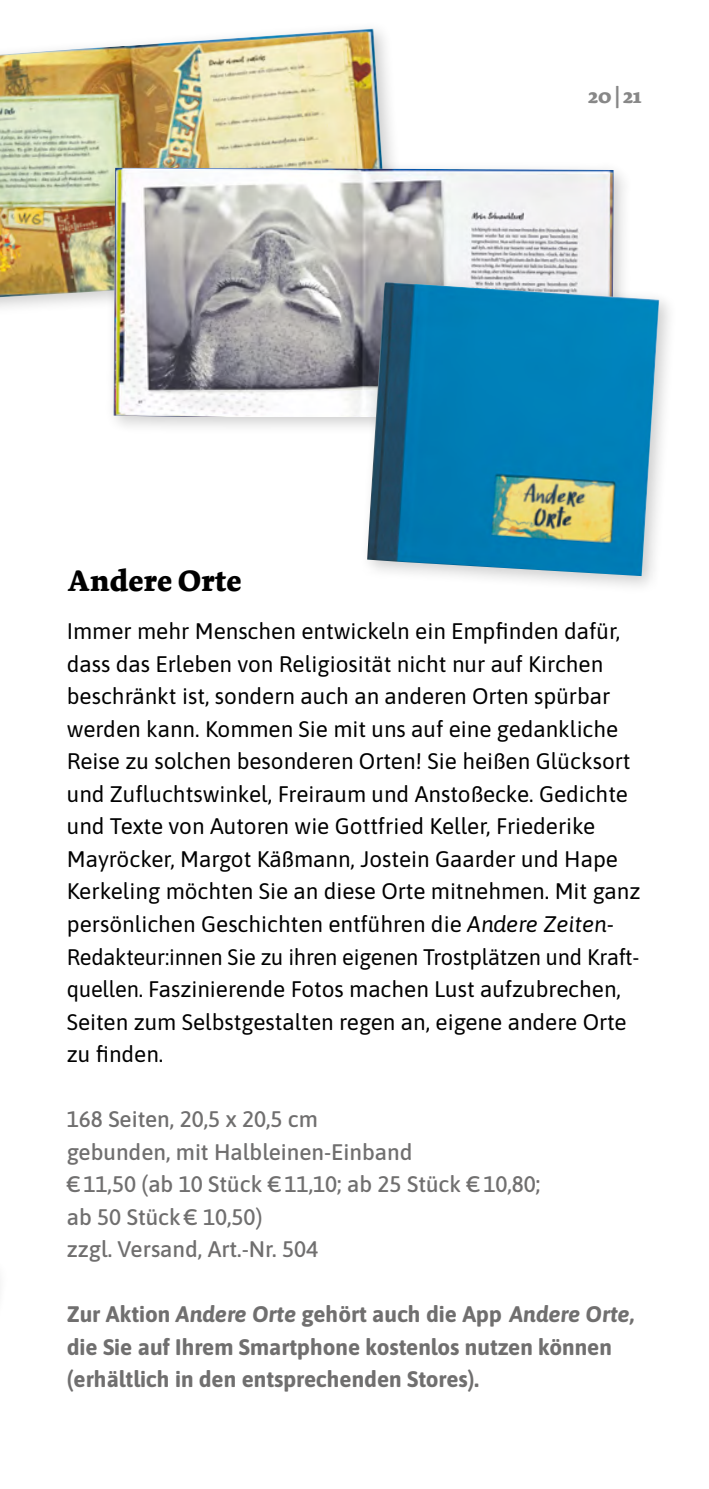
<style>
.page{position:relative;width:709px;height:1489px;background:#fff}
.page>*{position:absolute;margin:0;border:0;box-sizing:border-box;transform-origin:0 0}
.t1{font:700 31.25px "Dolly Pro";letter-spacing:.01em;color:#000}
.t2{font:22.5px/32.5px "Asap";color:#000}
.t3{font:500 22.5px/32.5px "Asap";color:#706f6f}
.t4{font:700 22.5px/32.5px "Asap";color:#706f6f}
.t5{font:700 22.5px "Dolly Pro";color:#878787}
.s1{font-style:italic}
</style>
<div class="page">
<div style="left:0;top:21px;width:409px;height:300px;background:#000;opacity:.2"></div>
<img style="left:0;top:29px;width:391px;height:268px">
<div style="left:104px;top:159px;width:528px;height:276px;background:#000;opacity:.2"></div>
<img style="left:113px;top:168px;width:500px;height:249px">
<div style="left:358px;top:273px;width:320px;height:321px;background:#000;opacity:.2"></div>
<img style="left:367px;top:282px;width:292px;height:294px">
<h1 class="t1" style="left:68px;top:559px;width:175px">Andere Orte</h1>
<p class="t5" style="left:588px;top:81px;width:55px">20|21</p>
<p class="t2" style="left:67px;top:614px;width:575px">Immer mehr Menschen entwickeln ein Empfinden dafür, dass das Erleben von Religiosität nicht nur auf Kirchen beschränkt ist, sondern auch an anderen Orten spürbar werden kann. Kommen Sie mit uns auf eine gedankliche Reise zu solchen besonderen Orten! Sie heißen Glücksort und Zufluchtswinkel, Freiraum und Anstoßecke. Gedichte und Texte von Autoren wie Gottfried Keller, Friederike Mayröcker, Margot Käßmann, Jostein Gaarder und Hape Kerkeling möchten Sie an diese Orte mitnehmen. Mit ganz persönlichen Geschichten entführen die <span class="s1">Andere Zeiten-</span>Redakteur:innen Sie zu ihren eigenen Trostplätzen und Kraft&shy;quellen. Faszinierende Fotos machen Lust aufzubrechen, Seiten zum Selbstgestalten regen an, eigene andere Orte zu finden.</p>
<p class="t3" style="left:67px;top:1101px;width:475px">168 Seiten, 20,5 x 20,5 cm<br>gebunden, mit Halbleinen-Einband<br>€11,50 (ab 10 Stück €11,10; ab 25 Stück €10,80; ab 50 Stück€ 10,50)<br>zzgl. Versand, Art.-Nr. 504</p>
<p class="t4" style="left:67px;top:1296px;width:569px">Zur Aktion <span class="s1">Andere Orte</span> gehört auch die App <span class="s1">Andere Orte</span>, die Sie auf Ihrem Smartphone kostenlos nutzen können (erhältlich in den entsprechenden Stores).</p>
</div>
